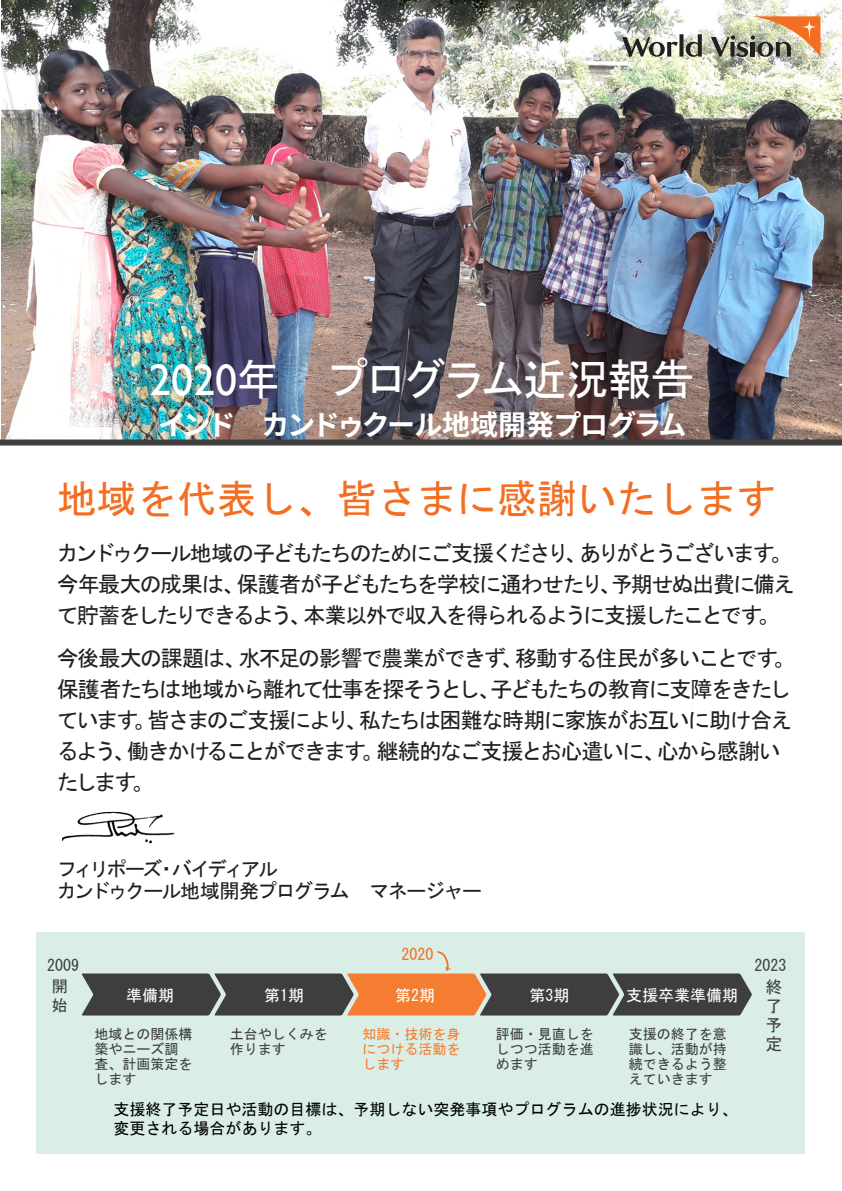
<style>
.page{position:relative;width:842px;height:1191px;background:#fff}
.page>*{position:absolute;margin:0;border:0;box-sizing:border-box;transform-origin:0 0}
.FY20_Body_Text{font:44px "MS Gothic";letter-spacing:-.065em;color:#fff}
.FY20_Head_Left_ORANG{font:40px "MS Gothic";color:#f36e21}
.t1{font:700 28px "Source Han Sans";letter-spacing:-.085em;color:#fff}
.FY20_Body_Text-2{font:22px/31px "MS Gothic";letter-spacing:-.08em;color:#231f20}
.FY20_Manager{font:20px "MS Gothic";letter-spacing:-.085em;color:#231f20}
.FY20_Manager-2{font:20px "MS Gothic";letter-spacing:-.14em;color:#231f20}
.PT_Phase_Description{font:17px/19px "MS Gothic";color:#3e3e3f;text-align:justify}
.PT_On_average_JPN{font:16px/19.2px "MS Gothic";color:#000}
.PT_Phase_Number_JPN{font:16px "MS Gothic";color:#fff}
.PT_We_are_here_FRA{font:16px "MS Gothic";color:#3e3e3f}
.PT_We_are_here_FRA-2{font:16px "MS Gothic";color:#f36e21}
.PT_Phase_Description-2{font:16px/19px "MS Gothic";color:#3e3e3f}
.PT_Phase_Description-3{font:14px/15px "MS Gothic";color:#3e3e3f}
.PT_Phase_Description-4{font:14px/15px "MS Gothic";color:#f47d32;text-align:justify}
.s1{font-family:"Gill Sans"}
</style>
<div class="page">
<img style="left:1px;top:0;width:841px;height:439px">
<div style="left:0;top:439px;width:842px;height:6px;background:#3e3e3f"></div>
<div style="left:37px;top:932px;width:768px;height:221px;background:#daeee5"></div>
<svg style="left:82px;top:951px;width:670px;height:64px"></svg>
<svg style="left:622px;top:16px;width:198px;height:41px"></svg>
<img style="left:62px;top:811px;width:113px;height:33px">
<p class="FY20_Body_Text" style="left:149px;top:357px;width:547px"><span class="s1">2020</span>年　プログラム近況報告</p>
<p class="t1" style="left:158px;top:409px;width:530px">インド　カンドゥクール地域開発プログラム</p>
<p class="FY20_Head_Left_ORANG" style="left:57px;top:479px;width:721px">地域を代表し、皆さまに感謝いたします</p>
<p class="FY20_Body_Text-2" style="left:57px;top:538px;width:740px">カンドゥクール地域の子どもたちのためにご支援くださり、ありがとうございます。今年最大の成果は、保護者が子どもたちを学校に通わせたり、予期せぬ出費に備えて貯蓄をしたりできるよう、本業以外で収入を得られるように支援したことです。</p>
<p class="FY20_Body_Text-2" style="left:57px;top:642px;width:740px">今後最大の課題は、水不足の影響で農業ができず、移動する住民が多いことです。保護者たちは地域から離れて仕事を探そうとし、子どもたちの教育に支障をきたしています。皆さまのご支援により、私たちは困難な時期に家族がお互いに助け合えるよう、働きかけることができます。継続的なご支援とお心遣いに、心から感謝いたします。</p>
<p class="FY20_Manager-2" style="left:57px;top:858px;width:223px">フィリポーズ・バイディアル</p>
<p class="FY20_Manager" style="left:57px;top:880px;width:427px">カンドゥクール地域開発プログラム　マネージャー</p>
<p class="PT_We_are_here_FRA-2" style="left:402px;top:946px;width:33px">2020</p>
<p class="PT_We_are_here_FRA" style="left:47px;top:957px;width:33px">2009</p>
<p class="PT_We_are_here_FRA" style="left:755px;top:957px;width:33px">2023</p>
<p class="PT_Phase_Description-2" style="left:52px;top:976px;width:17px">開始</p>
<p class="PT_Phase_Description" style="left:765px;top:977px;width:18px">終了予定</p>
<p class="PT_Phase_Number_JPN" style="left:126px;top:987px;width:49px">準備期</p>
<p class="PT_Phase_Number_JPN" style="left:264px;top:987px;width:41px">第1期</p>
<p class="PT_Phase_Number_JPN" style="left:395px;top:987px;width:41px">第2期</p>
<p class="PT_Phase_Number_JPN" style="left:529px;top:987px;width:41px">第3期</p>
<p class="PT_Phase_Number_JPN" style="left:626px;top:987px;width:113px">支援卒業準備期</p>
<p class="PT_Phase_Description-3" style="left:95px;top:1026px;width:99px">地域との関係構築やニーズ調査、計画策定をします</p>
<p class="PT_Phase_Description-3" style="left:230px;top:1026px;width:99px">土台やしくみを作ります</p>
<p class="PT_Phase_Description-4" style="left:362px;top:1026px;width:99px">知識・技術を身につける活動をします</p>
<p class="PT_Phase_Description-3" style="left:496px;top:1026px;width:99px;text-align:justify">評価・見直しをしつつ活動を進めます</p>
<p class="PT_Phase_Description-3" style="left:629px;top:1026px;width:99px;text-align:justify">支援の終了を意識し、活動が持続できるよう整えていきます</p>
<p class="PT_On_average_JPN" style="left:114px;top:1099px;width:626px">支援終了予定日や活動の目標は、予期しない突発事項やプログラムの進捗状況により、変更される場合があります。</p>
</div>
